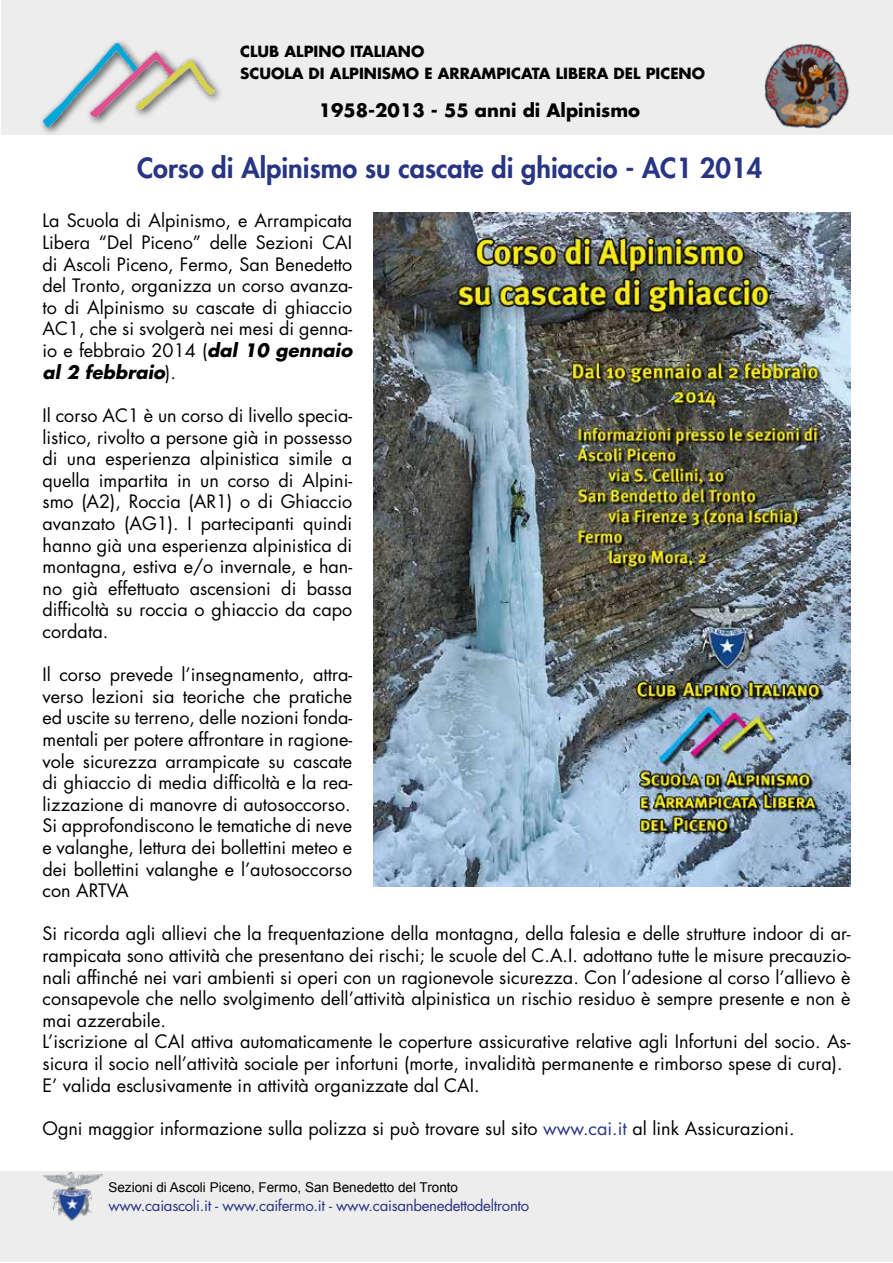
<style>
.page{position:relative;width:893px;height:1263px;background:#fff}
.page>*{position:absolute;margin:0;border:0;box-sizing:border-box;transform-origin:0 0}
.t1{font:800 27px "Futura Std";color:#283583}
.t2{font:18px/21.6px "Futura Std";color:#000;text-align:justify}
.t3{font:700 18px "Futura Std";color:#000}
.t4{font:700 15px/21.6px "Futura Std";color:#000}
.t5{font:15px "Futura Std";letter-spacing:-.02em;color:#283583}
.t6{font:13.5px "Arial";color:#000}
.s1{font-weight:700;font-style:italic}
.s2{color:#283583}
</style>
<div class="page">
<div style="left:1px;top:0;width:891px;height:135px;background:#ededed"></div>
<div style="left:0;top:1171px;width:893px;height:91px;background:#ededed"></div>
<img style="left:43px;top:1173px;width:59px;height:47px">
<div style="left:38px;top:38px;width:186px;height:99px;background:#000;opacity:.75"></div>
<img style="left:43px;top:43px;width:172px;height:86px">
<img style="left:764px;top:44px;width:85px;height:85px">
<img style="left:373px;top:213px;width:477px;height:674px">
<p class="t4" style="left:240px;top:41px;width:466px">CLUB ALPINO ITALIANO<br>SCUOLA DI ALPINISMO E ARRAMPICATA LIBERA DEL PICENO</p>
<p class="t3" style="left:319px;top:98px;width:323px">1958-2013 - 55 anni di Alpinismo</p>
<h1 class="t1" style="left:137px;top:151px;width:627px">Corso di Alpinismo su cascate di ghiaccio - AC1 2014</h1>
<p class="t2" style="left:43px;top:210px;width:311px">La Scuola di Alpinismo, e Arrampicata Libera “Del Piceno” delle Sezioni CAI di Ascoli Piceno, Fermo, San Benedetto del Tronto, organizza un corso avanza&shy;to di Alpinismo su cascate di ghiaccio AC1, che si svolgerà nei mesi di genna&shy;io e febbraio 2014 (<span class="s1">dal 10 gennaio al 2 febbraio</span>).</p>
<p class="t2" style="left:43px;top:405px;width:311px">Il corso AC1 è un corso di livello specia&shy;listico, rivolto a persone già in possesso di una esperienza alpinistica simile a quella impartita in un corso di Alpini&shy;smo (A2), Roccia (AR1) o di Ghiaccio avanzato (AG1). I partecipanti quindi hanno già una esperienza alpinistica di montagna, estiva e/o invernale, e han&shy;no già effettuato ascensioni di bassa difficoltà su roccia o ghiaccio da capo cordata.</p>
<p class="t2" style="left:43px;top:664px;width:311px">Il corso prevede l’insegnamento, attra&shy;verso lezioni sia teoriche che pratiche ed uscite su terreno, delle nozioni fonda&shy;mentali per potere affrontare in ragione&shy;vole sicurezza arrampicate su cascate di ghiaccio di media difficoltà e la rea&shy;lizzazione di manovre di autosoccorso.<br>Si approfondiscono le tematiche di neve e valanghe, lettura dei bollettini meteo e dei bollettini valanghe e l’autosoccorso con ARTVA</p>
<p class="t2" style="left:43px;top:923px;width:809px;text-align:left">Si ricorda agli allievi che la frequentazione della montagna, della falesia e delle strutture indoor di ar&shy;rampicata sono attività che presentano dei rischi; le scuole del C.A.I. adottano tutte le misure precauzio&shy;nali affinché nei vari ambienti si operi con un ragionevole sicurezza. Con l’adesione al corso l’allievo è consapevole che nello svolgimento dell’attività alpinistica un rischio residuo è sempre presente e non è mai azzerabile.<br>L’iscrizione al CAI attiva automaticamente le coperture assicurative relative agli Infortuni del socio. As&shy;sicura il socio nell’attività sociale per infortuni (morte, invalidità permanente e rimborso spese di cura).<br>E’ valida esclusivamente in attività organizzate dal CAI.</p>
<p class="t2" style="left:43px;top:1117px;width:753px">Ogni maggior informazione sulla polizza si può trovare sul sito <span class="s2">www.cai.it</span> al link Assicurazioni.</p>
<p class="t6" style="left:108px;top:1178px;width:351px">Sezioni di Ascoli Piceno, Fermo, San Benedetto del Tronto</p>
<p class="t5" style="left:108px;top:1196px;width:422px">www.caiascoli.it - www.caifermo.it - www.caisanbenedettodeltronto</p>
</div>
